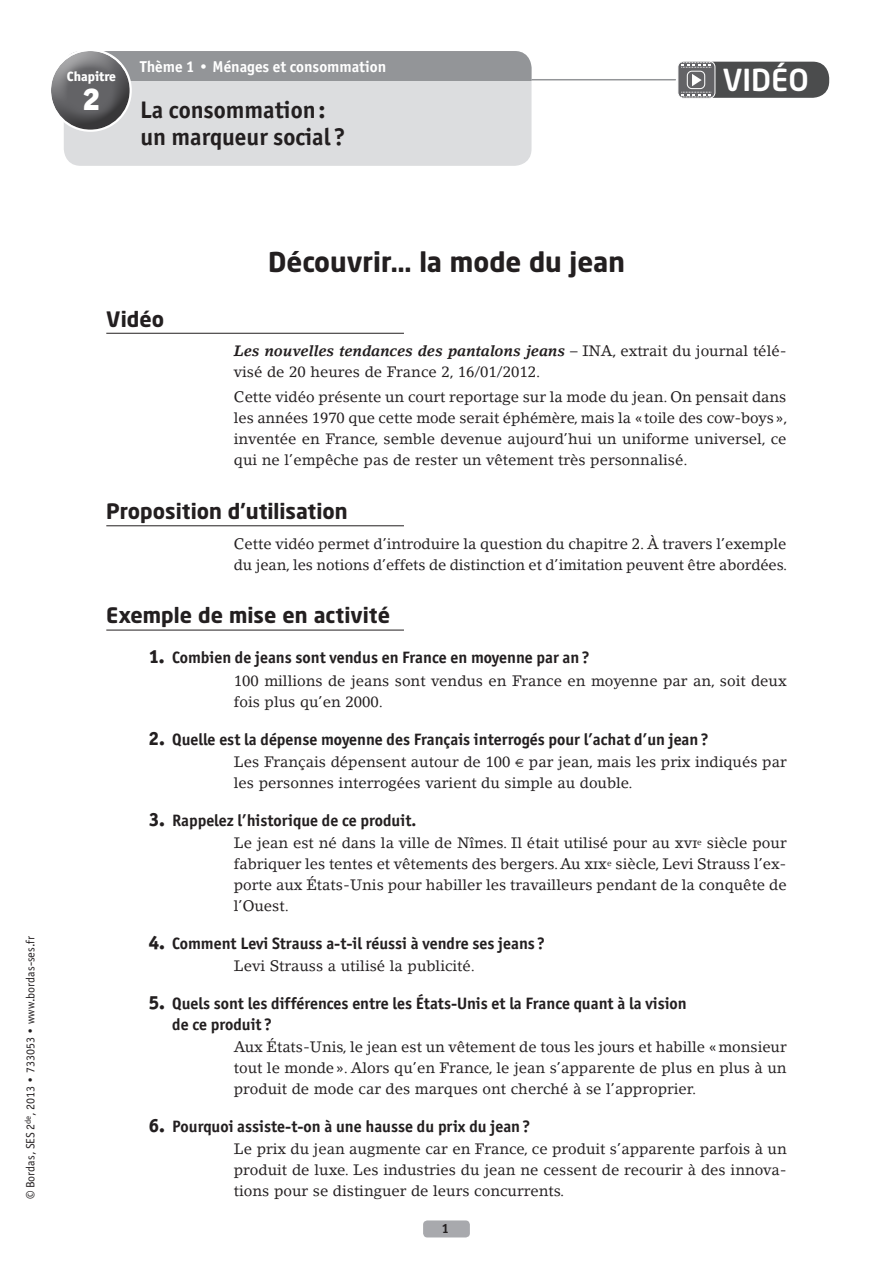
<style>
.page{position:relative;width:893px;height:1263px;background:#fff}
.page>*{position:absolute;margin:0;border:0;box-sizing:border-box;transform-origin:0 0}
.t1{font:900 31.5px "Officina San ITC";color:#fff}
.t2{font:500 30px "Neo Sans Std";color:#fff}
.t3{font:700 27px "Neo Sans Std";color:#231f20}
.t4{font:700 24px/27px "Officina San ITC";color:#231f20}
.t5{font:700 21px "Neo Sans Std";color:#231f20}
.t6{font:700 16.5px/21px "Officina San ITC";color:#231f20}
.t7{font:700 15.75px "Officina San ITC";color:#fff}
.t8{font:15px/21px "Lino Letter";color:#231f20}
.t9{font:800 13.5px "Officina San ITC";color:#fff}
.t10{font:700 13.5px "Officina San ITC";color:#231f20}
.t11{font:12px "Officina San ITC";color:#231f20}
.s1{font-weight:700;font-style:italic}
.s2{font-weight:800;font-size:19.2px}
.s3{font-family:"Euro Sans Std";font-size:12px}
.s4{font-family:"Lino Letter Roman SC"}
</style>
<div class="page">
<div style="left:678px;top:61px;width:37px;height:37px;background:#636366;border-radius:6px"></div>
<div style="left:677px;top:61px;width:38px;height:38px;border:1px solid #fff;border-radius:6px"></div>
<svg style="left:681px;top:62px;width:148px;height:36px;background:#5b5c5d"></svg>
<div style="left:687px;top:71px;width:18px;height:18px;border:1px solid #fff;border-radius:5px"></div>
<hr style="left:528px;top:79px;width:147px;height:1px;background:#939598">
<div style="left:423px;top:1220px;width:47px;height:17px;background:#a8a9ad;border-radius:4px"></div>
<div style="left:64px;top:51px;width:467px;height:115px;background:#dcdddf;border-radius:17px"></div>
<div style="left:64px;top:51px;width:467px;height:29px;background:#939598"></div>
<div style="left:49px;top:48px;width:81px;height:56px;background:#fff;opacity:.5"></div>
<div style="left:49px;top:62px;width:81px;height:69px;background:#231f20;opacity:.5"></div>
<hr style="left:106px;top:333px;width:298px;height:1px;background:#231f20">
<hr style="left:106px;top:525px;width:298px;height:1px;background:#231f20">
<hr style="left:106px;top:630px;width:298px;height:1px;background:#231f20">
<p class="t9" style="left:67px;top:68px;width:51px">Chapitre</p>
<h1 class="t1" style="left:83px;top:78px;width:19px">2</h1>
<p class="t7" style="left:140px;top:57px;width:247px">Thème 1 • Ménages et consommation</p>
<h3 class="t4" style="left:140px;top:96px;width:207px">La consommation: un marqueur social ?</h3>
<h2 class="t2" style="left:723px;top:61px;width:88px">VIDÉO</h2>
<p class="t11" style="left:23px;top:1199px;width:264px;rotate:-90deg">© Bordas, SES 2<sup>de</sup>, 2013 • 733053 • www.bordas-ses.fr</p>
<h3 class="t5" style="left:106px;top:305px;width:59px">Vidéo</h3>
<h3 class="t3" style="left:268px;top:244px;width:358px">Découvrir… la mode du jean</h3>
<p class="t8" style="left:234px;top:340px;width:554px"><span class="s1">Les nouvelles tendances des pantalons jeans</span> – INA, extrait du journal télé&shy;visé de 20 heures de France 2, 16/01/2012.</p>
<p class="t8" style="left:234px;top:386px;width:555px;text-align:justify">Cette vidéo présente un court reportage sur la mode du jean. On pensait dans les années 1970 que cette mode serait éphémère, mais la «toile des cow-boys», inventée en France, semble devenue aujourd’hui un uniforme universel, ce qui ne l’empêche pas de rester un vêtement très personnalisé.</p>
<h3 class="t5" style="left:106px;top:498px;width:243px">Proposition d’utilisation</h3>
<p class="t8" style="left:234px;top:533px;width:555px">Cette vidéo permet d’introduire la question du chapitre 2. À travers l’exemple du jean, les notions d’effets de distinction et d’imitation peuvent être abordées.</p>
<h3 class="t5" style="left:106px;top:602px;width:285px">Exemple de mise en activité</h3>
<p class="t6" style="left:149px;top:647px;width:442px"><span class="s2">1.</span> Combien de jeans sont vendus en France en moyenne par an?</p>
<p class="t8" style="left:234px;top:670px;width:554px">100 millions de jeans sont vendus en France en moyenne par an, soit deux fois plus qu’en 2000.</p>
<p class="t6" style="left:149px;top:728px;width:561px"><span class="s2">2.</span> Quelle est la dépense moyenne des Français interrogés pour l’achat d’un jean?</p>
<p class="t8" style="left:234px;top:751px;width:554px">Les Français dépensent autour de 100 <span class="s3">€</span> par jean, mais les prix indiqués par les personnes interrogées varient du simple au double.</p>
<p class="t6" style="left:149px;top:809px;width:269px"><span class="s2">3.</span> Rappelez l’historique de ce produit.</p>
<p class="t8" style="left:234px;top:832px;width:554px;text-align:justify">Le jean est né dans la ville de Nîmes. Il était utilisé pour au <span class="s4">xvi</span><sup>e</sup> siècle pour fabriquer les tentes et vêtements des bergers. Au <span class="s4">xix</span><sup>e</sup> siècle, Levi Strauss l’ex&shy;porte aux États-Unis pour habiller les travailleurs pendant de la conquête de l’Ouest.</p>
<p class="t6" style="left:149px;top:932px;width:398px"><span class="s2">4.</span> Comment Levi Strauss a-t-il réussi à vendre ses jeans?</p>
<p class="t8" style="left:234px;top:955px;width:243px">Levi Strauss a utilisé la publicité.</p>
<p class="t6" style="left:172px;top:992px;width:516px;text-indent:-23px"><span class="s2">5.</span> Quels sont les différences entre les États-Unis et la France quant à la vision de ce produit?</p>
<p class="t8" style="left:234px;top:1036px;width:554px;text-align:justify">Aux États-Unis, le jean est un vêtement de tous les jours et habille «monsieur tout le monde». Alors qu’en France, le jean s’apparente de plus en plus à un produit de mode car des marques ont cherché à se l’approprier.</p>
<p class="t6" style="left:149px;top:1115px;width:383px"><span class="s2">6.</span> Pourquoi assiste-t-on à une hausse du prix du jean?</p>
<p class="t8" style="left:234px;top:1138px;width:554px;text-align:justify">Le prix du jean augmente car en France, ce produit s’apparente parfois à un produit de luxe. Les industries du jean ne cessent de recourir à des innova&shy;tions pour se distinguer de leurs concurrents.</p>
<p class="t10" style="left:442px;top:1220px;width:9px">1</p>
</div>
